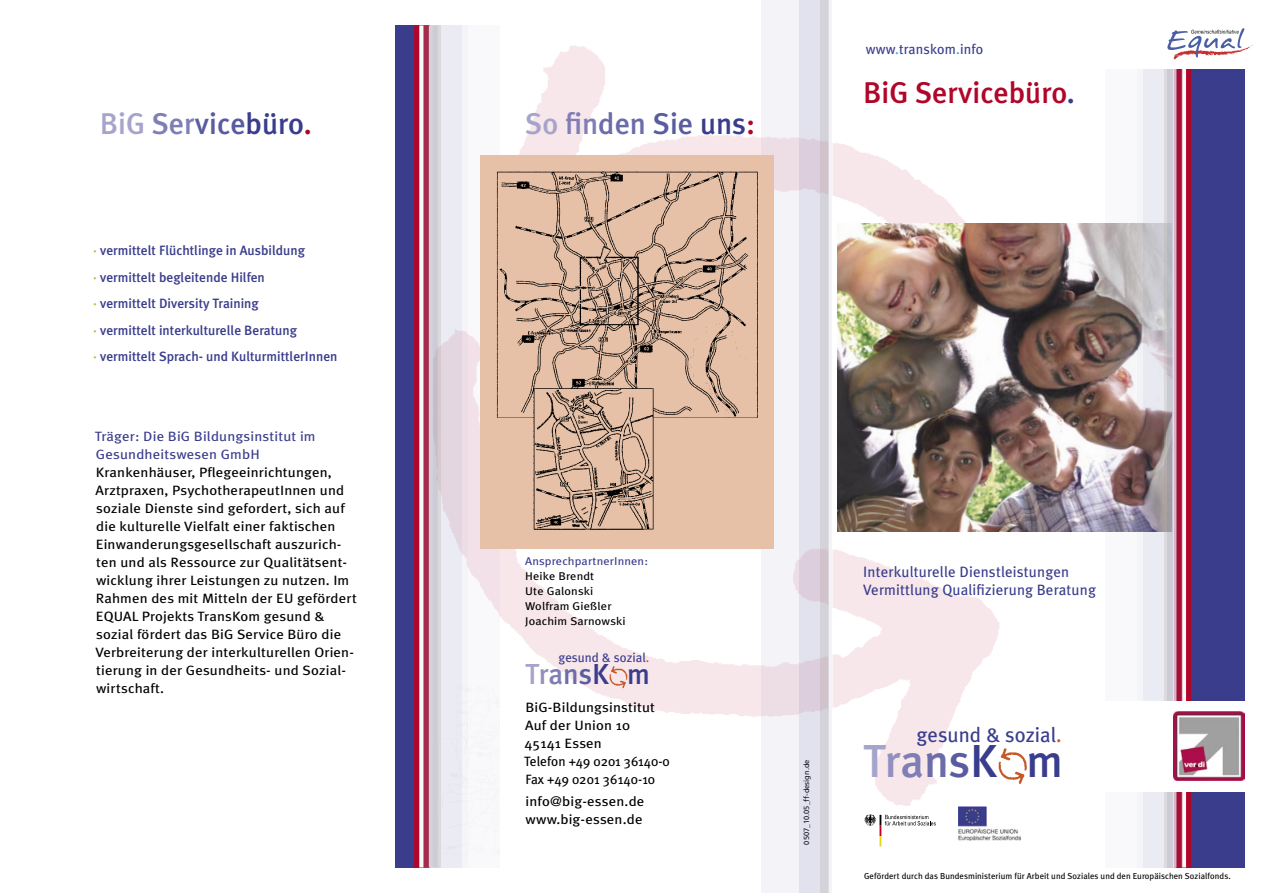
<style>
.page{position:relative;width:1263px;height:893px;background:#fff}
.page>*{position:absolute;margin:0;border:0;box-sizing:border-box;transform-origin:0 0}
.t1{font:500 46.2px "Meta Plus";color:#3a3d8c}
.headline{font:500 30px "Meta Plus";color:#b0062a}
.headline-2{font:500 30px "Meta Plus";color:#5a5ca0}
.headline-3{font:500 30px "Meta Plus";color:#7f7eb5}
.t2{font:500 28.95px "Meta Plus";color:#3a3d8c}
.t3{font:20.85px "Meta Plus";color:#3a3d8c}
.t4{font:15px/18px "Meta Plus";letter-spacing:.01em;color:#3a3d8c}
.t5{font:14.1px "Meta Plus";letter-spacing:.01em;color:#3a3d8c}
.body{font:13.5px/18px "Meta Plus";letter-spacing:.01em;color:#000;scale:1.1 1}
.bulletpoint{font:500 13.5px "Meta Plus";color:#3a3d8c}
.subline{font:13.5px/18px "Meta Plus";letter-spacing:.01em;color:#3a3d8c;scale:1.1 1}
.body-2{font:13.5px "Meta Plus";letter-spacing:.01em;color:#000}
.t6{font:13.05px "Meta Plus";color:#3a3d8c}
.body-3{font:11.25px "Meta Plus";letter-spacing:.01em;color:#000;scale:1.1 1}
.subline-2{font:11.25px "Meta Plus";letter-spacing:.01em;color:#3a3d8c;scale:1.1 1}
.t7{font:8.7px "Meta Plus";letter-spacing:.005em;color:#000}
.t8{font:7.5px "Frutiger";color:#000}
.s1{color:#a7a4cc}
.s2{color:#7f7eb5}
.s3{color:#3a3d8c}
.s4{color:#b0062a}
.s5{color:#b1be24}
.s6{color:#6c6caa}
.s7{color:#5a5ca0}
.s8{color:#36a7e9}
.s9{color:#c95827}
.s10{color:#9390c0}
</style>
<div class="page">
<img style="left:395px;top:0;width:814px;height:872px">
<img style="left:838px;top:223px;width:268px;height:309px">
<div style="left:1176px;top:26px;width:68px;height:841px;background:#3a3d8c"></div>
<svg style="left:1106px;top:69px;width:31px;height:798px"></svg>
<svg style="left:1191px;top:69px;width:19px;height:798px"></svg>
<div style="left:1186px;top:26px;width:5px;height:841px;background:#b0062a"></div>
<hr style="left:1182px;top:26px;width:4px;height:841px;background:#fff">
<svg style="left:1137px;top:69px;width:37px;height:798px;background:#d0cdd4"></svg>
<svg style="left:1174px;top:69px;width:9px;height:798px;background:#b95574"></svg>
<svg style="left:762px;top:0;width:70px;height:893px;fill:#f4f4f8"></svg>
<svg style="left:820px;top:0;width:9px;height:893px;background:#d5d1d8"></svg>
<img style="left:606px;top:664px;width:26px;height:26px">
<svg style="left:468px;top:25px;width:32px;height:647px"></svg>
<img style="left:468px;top:672px;width:32px;height:195px">
<div style="left:395px;top:25px;width:25px;height:842px;background:#3a3d8c"></div>
<div style="left:414px;top:25px;width:6px;height:842px;background:#b0062a"></div>
<hr style="left:419px;top:25px;width:4px;height:842px;background:#dab9c8">
<svg style="left:420px;top:25px;width:48px;height:842px;background:#e6e3ea"></svg>
<svg style="left:423px;top:25px;width:9px;height:842px;background:#b47187"></svg>
<div style="left:1106px;top:702px;width:157px;height:90px;background:#fff"></div>
<img style="left:1173px;top:712px;width:71px;height:68px">
<div style="left:1086px;top:0;width:177px;height:69px;background:#fff"></div>
<svg style="left:1167px;top:28px;width:86px;height:31px"></svg>
<img style="left:993px;top:746px;width:41px;height:40px">
<img style="left:958px;top:807px;width:62px;height:34px">
<img style="left:481px;top:155px;width:293px;height:394px">
<div style="left:860px;top:813px;width:79px;height:36px;background:#fff"></div>
<svg style="left:864px;top:814px;width:72px;height:32px"></svg>
<p class="headline-2" style="left:100px;top:106px;width:213px"><span class="s1">BiG</span> <span class="s2">Ser</span>vice<span class="s3">büro</span><span class="s4">.</span></p>
<p class="bulletpoint" style="left:93px;top:243px;width:213px"><span class="s5">·</span> vermittelt Flüchtlinge in Ausbildung</p>
<p class="bulletpoint" style="left:93px;top:269px;width:173px"><span class="s5">·</span> vermittelt begleitende Hilfen</p>
<p class="bulletpoint" style="left:93px;top:296px;width:167px"><span class="s5">·</span> vermittelt Diversity Training</p>
<p class="bulletpoint" style="left:93px;top:322px;width:205px"><span class="s5">·</span> vermittelt interkulturelle Beratung</p>
<p class="bulletpoint" style="left:93px;top:349px;width:246px"><span class="s5">·</span> vermittelt Sprach- und KulturmittlerInnen</p>
<p class="subline" style="left:95px;top:427px;width:202px">Träger: Die BiG Bildungsinstitut im<br>Gesundheitswesen GmbH</p>
<p class="body" style="left:96px;top:463px;width:239px">Krankenhäuser, Pflegeeinrichtungen, Arztpraxen, PsychotherapeutInnen und soziale Dienste sind gefordert, sich auf die kulturelle Vielfalt einer faktischen Einwanderungsgesellschaft auszurich&shy;ten und als Ressource zur Qualitätsent&shy;wicklung ihrer Leistungen zu nutzen. Im Rahmen des mit Mitteln der EU gefördert EQUAL Projekts TransKom gesund &amp; sozial fördert das BiG Service Büro die Verbreiterung der interkulturellen Orien&shy;tierung in der Gesundheits- und Sozial&shy;wirtschaft.</p>
<p class="headline-3" style="left:525px;top:106px;width:232px"><span class="s1">So</span> fin<span class="s6">den</span> <span class="s7">Sie</span> <span class="s3">uns</span><span class="s4">:</span></p>
<p class="t5" style="left:866px;top:41px;width:119px">www<span class="s8">.</span>transkom<span class="s8">.</span>info</p>
<p class="headline" style="left:863px;top:75px;width:213px">BiG Servicebüro<span class="s3">.</span></p>
<p class="subline-2" style="left:525px;top:554px;width:113px">AnsprechpartnerInnen:</p>
<p class="body-3" style="left:525px;top:569px;width:64px">Heike Brendt</p>
<p class="body-3" style="left:525px;top:584px;width:63px">Ute Galonski</p>
<p class="body-3" style="left:525px;top:599px;width:80px">Wolfram Gießler</p>
<p class="body-3" style="left:525px;top:614px;width:93px">Joachim Sarnowski</p>
<p class="t6" style="left:558px;top:650px;width:92px">gesund &amp; sozial<span class="s9">.</span></p>
<p class="t2" style="left:525px;top:657px;width:126px"><span class="s1">T</span><span class="s10">r</span><span class="s2">a</span><span class="s6">n</span><span class="s7">s</span>K m</p>
<p class="body" style="left:525px;top:698px;width:119px">BiG-Bildungsinstitut</p>
<p class="body" style="left:525px;top:716px;width:97px">Auf der Union 10</p>
<p class="body" style="left:524px;top:734px;width:72px">45141 Essen</p>
<p class="body-2" style="left:524px;top:753px;width:147px">Telefon +49 0201 36140-0</p>
<p class="body-2" style="left:525px;top:771px;width:131px">Fax +49 0201 36140-10</p>
<p class="body" style="left:526px;top:792px;width:110px">info@big-essen.de</p>
<p class="body" style="left:525px;top:810px;width:108px">www.big-essen.de</p>
<p class="t8" style="left:802px;top:844px;width:86px;rotate:-90deg">0507_10.05_ff-design.de</p>
<p class="t4" style="left:863px;top:563px;width:234px">Interkulturelle Dienstleistungen<br>Vermittlung Qualifizierung Beratung</p>
<p class="t3" style="left:916px;top:723px;width:147px">gesund &amp; sozial<span class="s9">.</span></p>
<p class="t1" style="left:863px;top:734px;width:201px"><span class="s1">T</span><span class="s10">r</span><span class="s2">a</span><span class="s6">n</span><span class="s7">s</span>K m</p>
<p class="t7" style="left:864px;top:871px;width:368px">Gefördert durch das Bundesministerium für Arbeit und Soziales und den Europäischen Sozialfonds.</p>
</div>
